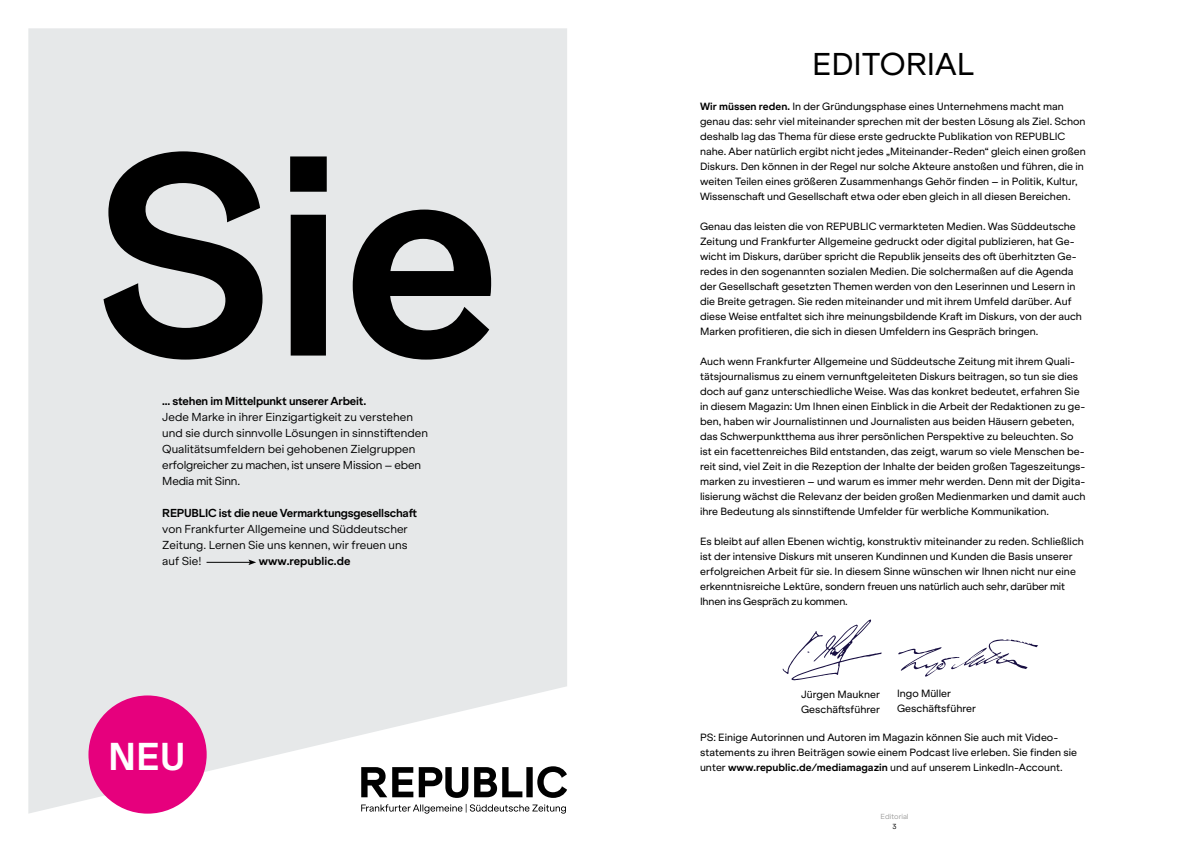
<style>
.page{position:relative;width:1191px;height:842px;background:#fff}
.page>*{position:absolute;margin:0;border:0;box-sizing:border-box;transform-origin:0 0}
.t1{font:700 270.8px "Klarheit Grotesk";color:#000}
.t2{font:700 36.9px "Klarheit Grotesk";color:#fff}
.t3{font:30px "Klarheit Grotesk";color:#000}
.t4{font:11px/16px "Klarheit Grotesk";color:#000}
.t5{font:700 11px "Klarheit Grotesk";letter-spacing:-.02em;color:#000}
.t6{font:700 11px "Klarheit Grotesk";color:#000}
.t7{font:10px/15px "Klarheit Grotesk";color:#000}
.t8{font:7px "Klarheit Grotesk";color:#9d9d9c}
.t9{font:7px "Klarheit Grotesk";color:#000}
.s1{font-weight:700}
</style>
<div class="page">
<svg style="left:898px;top:639px;width:140px;height:38px"></svg>
<svg style="left:782px;top:619px;width:99px;height:61px"></svg>
<div style="left:28px;top:28px;width:539px;height:786px;background:#e6e8e9"></div>
<svg style="left:361px;top:766px;width:206px;height:48px"></svg>
<div style="left:88px;top:695px;width:119px;height:119px;background:#e6007d;border-radius:50%"></div>
<hr style="left:206px;top:562px;width:44px;height:1px;background:#000">
<svg style="left:248px;top:559px;width:8px;height:6px"></svg>
<h1 class="t1" style="left:93px;top:30px;width:411px">Sie</h1>
<p class="t5" style="left:162px;top:392px;width:205px">... stehen im Mittelpunkt unserer Arbeit.</p>
<p class="t4" style="left:162px;top:408px;width:267px">Jede Marke in ihrer Einzigartigkeit zu verstehen und sie durch sinnvolle Lösungen in sinnstiftenden Qualitätsumfeldern bei gehobenen Zielgruppen erfolgreicher zu machen, ist unsere Mission – eben Media mit Sinn.</p>
<p class="t5" style="left:162px;top:504px;width:256px">REPUBLIC ist die neue Vermarktungsgesellschaft</p>
<p class="t4" style="left:162px;top:520px;width:247px;text-align:justify">von Frankfurter Allgemeine und Süddeutscher Zeitung. Lernen Sie uns kennen, wir freuen uns auf Sie!</p>
<p class="t6" style="left:259px;top:552px;width:93px">www.republic.de</p>
<h2 class="t2" style="left:108px;top:726px;width:79px">NEU</h2>
<h3 class="t3" style="left:812px;top:39px;width:164px">EDITORIAL</h3>
<p class="t7" style="left:700px;top:98px;width:387px"><span class="s1">Wir müssen reden.</span> In der Gründungsphase eines Unternehmens macht man genau das: sehr viel miteinander sprechen mit der besten Lösung als Ziel. Schon deshalb lag das Thema für diese erste gedruckte Publikation von REPUBLIC nahe. Aber natürlich ergibt nicht jedes „Miteinander-Reden“ gleich einen großen Diskurs. Den können in der Regel nur solche Akteure anstoßen und führen, die in weiten Teilen eines größeren Zusammenhangs Gehör finden – in Politik, Kultur, Wissenschaft und Gesellschaft etwa oder eben gleich in all diesen Bereichen.</p>
<p class="t7" style="left:700px;top:218px;width:383px">Genau das leisten die von REPUBLIC vermarkteten Medien. Was Süddeutsche Zeitung und Frankfurter Allgemeine gedruckt oder digital publizieren, hat Ge&shy;wicht im Diskurs, darüber spricht die Republik jenseits des oft überhitzten Ge&shy;redes in den sogenannten sozialen Medien. Die solchermaßen auf die Agenda der Gesellschaft gesetzten Themen werden von den Leserinnen und Lesern in die Breite getragen. Sie reden miteinander und mit ihrem Umfeld darüber. Auf diese Weise entfaltet sich ihre meinungsbildende Kraft im Diskurs, von der auch Marken profitieren, die sich in diesen Umfeldern ins Gespräch bringen.</p>
<p class="t7" style="left:700px;top:353px;width:387px">Auch wenn Frankfurter Allgemeine und Süddeutsche Zeitung mit ihrem Quali&shy;tätsjournalismus zu einem vernunftgeleiteten Diskurs beitragen, so tun sie dies doch auf ganz unterschiedliche Weise. Was das konkret bedeutet, erfahren Sie in diesem Magazin: Um Ihnen einen Einblick in die Arbeit der Redaktionen zu ge&shy;ben, haben wir Journalistinnen und Journalisten aus beiden Häusern gebeten, das Schwerpunktthema aus ihrer persönlichen Perspektive zu beleuchten. So ist ein facettenreiches Bild entstanden, das zeigt, warum so viele Menschen be&shy;reit sind, viel Zeit in die Rezeption der Inhalte der beiden großen Tageszeitungs&shy;marken zu investieren – und warum es immer mehr werden. Denn mit der Digita&shy;lisierung wächst die Relevanz der beiden großen Medienmarken und damit auch ihre Bedeutung als sinnstiftende Umfelder für werbliche Kommunikation.</p>
<p class="t7" style="left:700px;top:533px;width:385px">Es bleibt auf allen Ebenen wichtig, konstruktiv miteinander zu reden. Schließlich ist der intensive Diskurs mit unseren Kundinnen und Kunden die Basis unserer erfolgreichen Arbeit für sie. In diesem Sinne wünschen wir Ihnen nicht nur eine erkenntnisreiche Lektüre, sondern freuen uns natürlich auch sehr, darüber mit Ihnen ins Gespräch zu kommen.</p>
<p class="t7" style="left:801px;top:686px;width:81px">Jürgen Maukner<br>Geschäftsführer</p>
<p class="t7" style="left:897px;top:685px;width:81px">Ingo Müller<br>Geschäftsführer</p>
<p class="t7" style="left:700px;top:729px;width:379px">PS: Einige Autorinnen und Autoren im Magazin können Sie auch mit Video&shy;statements zu ihren Beiträgen sowie einem Podcast live erleben. Sie finden sie unter <span class="s1">www.republic.de/mediamagazin</span> und auf unserem LinkedIn-Account.</p>
<p class="t8" style="left:880px;top:811px;width:29px">Editorial</p>
<p class="t9" style="left:892px;top:821px;width:6px">3</p>
</div>
